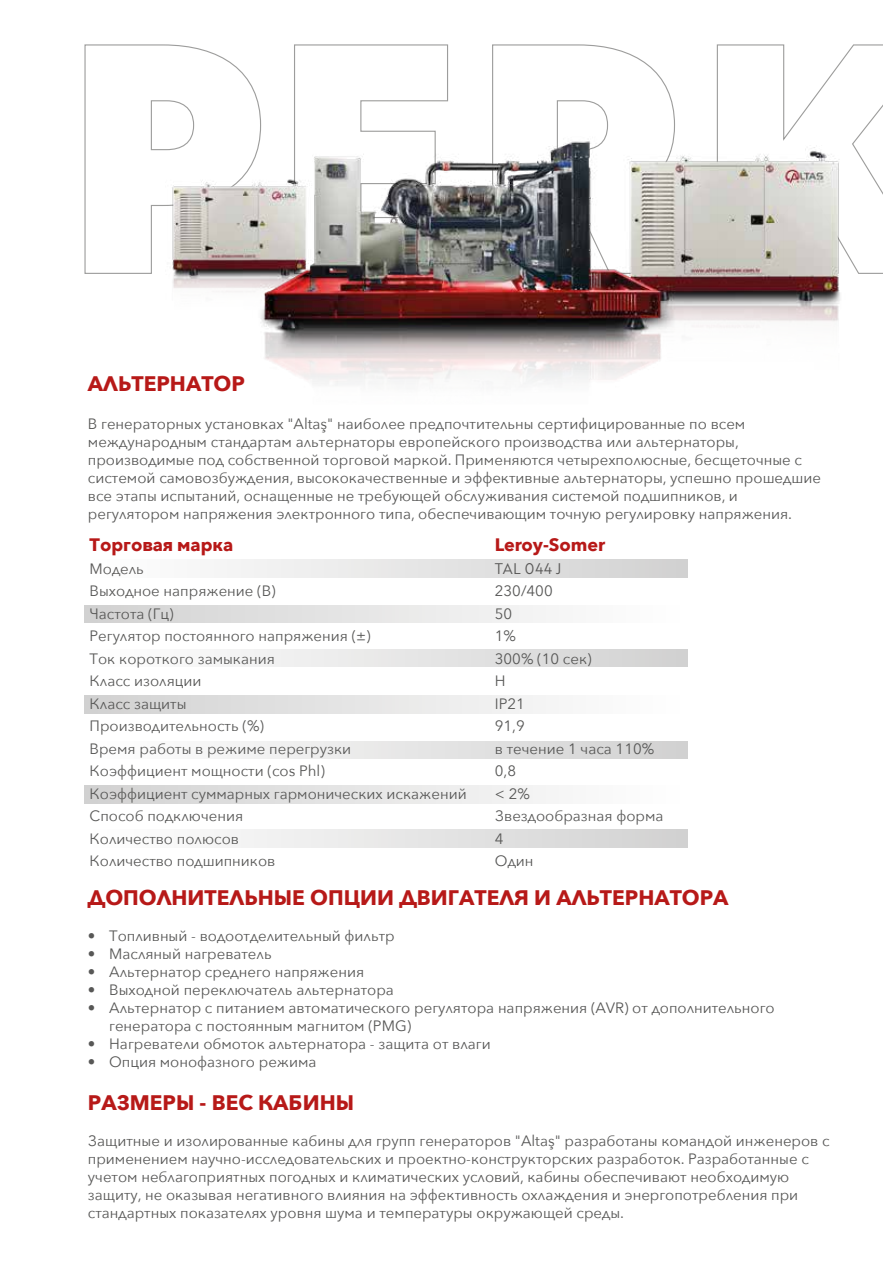
<style>
.page{position:relative;width:883px;height:1263px;background:#fff}
.page>*{position:absolute;margin:0;border:0;box-sizing:border-box;transform-origin:0 0}
.t1{font:700 21px "Avenir Next";color:#b71918}
.t2{font:700 18px "Avenir Next";color:#b71918}
.t3{font:15px/18px "Avenir Next";color:#575756}
.t4{font:15px "Brother 1816 Book";letter-spacing:.04em;color:#585756}
.t5{font:15px "Avenir Next";color:#585756}
</style>
<div class="page">
<svg style="left:84px;top:44px;width:154px;height:230px"></svg>
<svg style="left:294px;top:44px;width:155px;height:24px"></svg>
<svg style="left:492px;top:44px;width:160px;height:24px"></svg>
<svg style="left:716px;top:44px;width:166px;height:24px"></svg>
<img style="left:122px;top:68px;width:760px;height:495px">
<div style="left:83px;top:560px;width:604px;height:17px;background:linear-gradient(to right,#fff,#d1d1d1)"></div>
<div style="left:84px;top:605px;width:605px;height:17px;background:linear-gradient(to right,#d1d1d1,#fff)"></div>
<div style="left:83px;top:649px;width:604px;height:17px;background:linear-gradient(to right,#fff,#d1d1d1)"></div>
<div style="left:84px;top:696px;width:605px;height:17px;background:linear-gradient(to right,#d1d1d1,#fff)"></div>
<div style="left:84px;top:786px;width:605px;height:17px;background:linear-gradient(to right,#d1d1d1,#fff)"></div>
<div style="left:83px;top:741px;width:604px;height:17px;background:linear-gradient(to right,#fff,#d1d1d1)"></div>
<div style="left:83px;top:830px;width:604px;height:17px;background:linear-gradient(to right,#fff,#d1d1d1)"></div>
<h1 class="t1" style="left:88px;top:365px;width:158px">АЛЬТЕРНАТОР</h1>
<p class="t3" style="left:88px;top:414px;width:734px">В генераторных установках "Altaş" наиболее предпочтительны сертифицированные по всем международным стандартам альтернаторы европейского производства или альтернаторы, производимые под собственной торговой маркой. Применяются четырехполюсные, бесщеточные с системой самовозбуждения, высококачественные и эффективные альтернаторы, успешно прошедшие все этапы испытаний, оснащенные не требующей обслуживания системой подшипников, и регулятором напряжения электронного типа, обеспечивающим точную регулировку напряжения.</p>
<p class="t2" style="left:89px;top:529px;width:145px">Торговая марка</p>
<p class="t2" style="left:495px;top:529px;width:112px">Leroy-Somer</p>
<p class="t5" style="left:89px;top:556px;width:56px">Модель</p>
<p class="t4" style="left:495px;top:557px;width:68px">TAL 044 J</p>
<p class="t3" style="left:89px;top:581px;width:188px">Выходное напряжение (В)</p>
<p class="t3" style="left:495px;top:581px;width:59px">230/400</p>
<p class="t3" style="left:89px;top:604px;width:86px">Частота (Гц)</p>
<p class="t3" style="left:495px;top:604px;width:19px">50</p>
<p class="t3" style="left:89px;top:626px;width:282px">Регулятор постоянного напряжения (±)</p>
<p class="t3" style="left:495px;top:626px;width:23px">1%</p>
<p class="t3" style="left:89px;top:649px;width:187px">Ток короткого замыкания</p>
<p class="t3" style="left:495px;top:649px;width:98px">300% (10 сек)</p>
<p class="t3" style="left:89px;top:671px;width:113px">Класс изоляции</p>
<p class="t3" style="left:495px;top:671px;width:12px">H</p>
<p class="t3" style="left:89px;top:694px;width:98px">Класс защиты</p>
<p class="t3" style="left:495px;top:694px;width:32px">IP21</p>
<p class="t3" style="left:89px;top:716px;width:176px">Производительность (%)</p>
<p class="t3" style="left:495px;top:716px;width:32px">91,9</p>
<p class="t3" style="left:89px;top:739px;width:263px">Время работы в режиме перегрузки</p>
<p class="t3" style="left:495px;top:739px;width:161px">в течение 1 часа 110%</p>
<p class="t3" style="left:89px;top:761px;width:237px">Коэффициент мощности (cos Phl)</p>
<p class="t3" style="left:495px;top:761px;width:23px">0,8</p>
<p class="t3" style="left:89px;top:784px;width:378px">Коэффициент суммарных гармонических искажений</p>
<p class="t3" style="left:495px;top:784px;width:36px">&lt; 2%</p>
<p class="t3" style="left:89px;top:806px;width:155px">Способ подключения</p>
<p class="t3" style="left:495px;top:806px;width:170px">Звездообразная форма</p>
<p class="t3" style="left:89px;top:829px;width:151px">Количество полюсов</p>
<p class="t3" style="left:495px;top:829px;width:10px">4</p>
<p class="t3" style="left:89px;top:851px;width:187px">Количество подшипников</p>
<p class="t3" style="left:495px;top:851px;width:40px">Один</p>
<h1 class="t1" style="left:88px;top:879px;width:642px">ДОПОЛНИТЕЛЬНЫЕ ОПЦИИ ДВИГАТЕЛЯ И АЛЬТЕРНАТОРА</h1>
<p class="t3" style="left:88px;top:926px;width:308px">• Топливный - водоотделительный фильтр</p>
<p class="t3" style="left:88px;top:944px;width:185px">• Масляный нагреватель</p>
<p class="t3" style="left:88px;top:962px;width:277px">• Альтернатор среднего напряжения</p>
<p class="t3" style="left:88px;top:980px;width:307px">• Выходной переключатель альтернатора</p>
<p class="t3" style="left:109px;top:998px;width:667px;text-indent:-21px">• Альтернатор с питанием автоматического регулятора напряжения (AVR) от дополнительного генератора с постоянным магнитом (PMG)</p>
<p class="t3" style="left:88px;top:1034px;width:404px">• Нагреватели обмоток альтернатора - защита от влаги</p>
<p class="t3" style="left:88px;top:1052px;width:230px">• Опция монофазного режима</p>
<h1 class="t1" style="left:88px;top:1084px;width:267px">РАЗМЕРЫ - ВЕС КАБИНЫ</h1>
<p class="t3" style="left:88px;top:1131px;width:743px">Защитные и изолированные кабины для групп генераторов "Altaş" разработаны командой инженеров с применением научно-исследовательских и проектно-конструкторских разработок. Разработанные с учетом неблагоприятных погодных и климатических условий, кабины обеспечивают необходимую защиту, не оказывая негативного влияния на эффективность охлаждения и энергопотребления при стандартных показателях уровня шума и температуры окружающей среды.</p>
</div>
